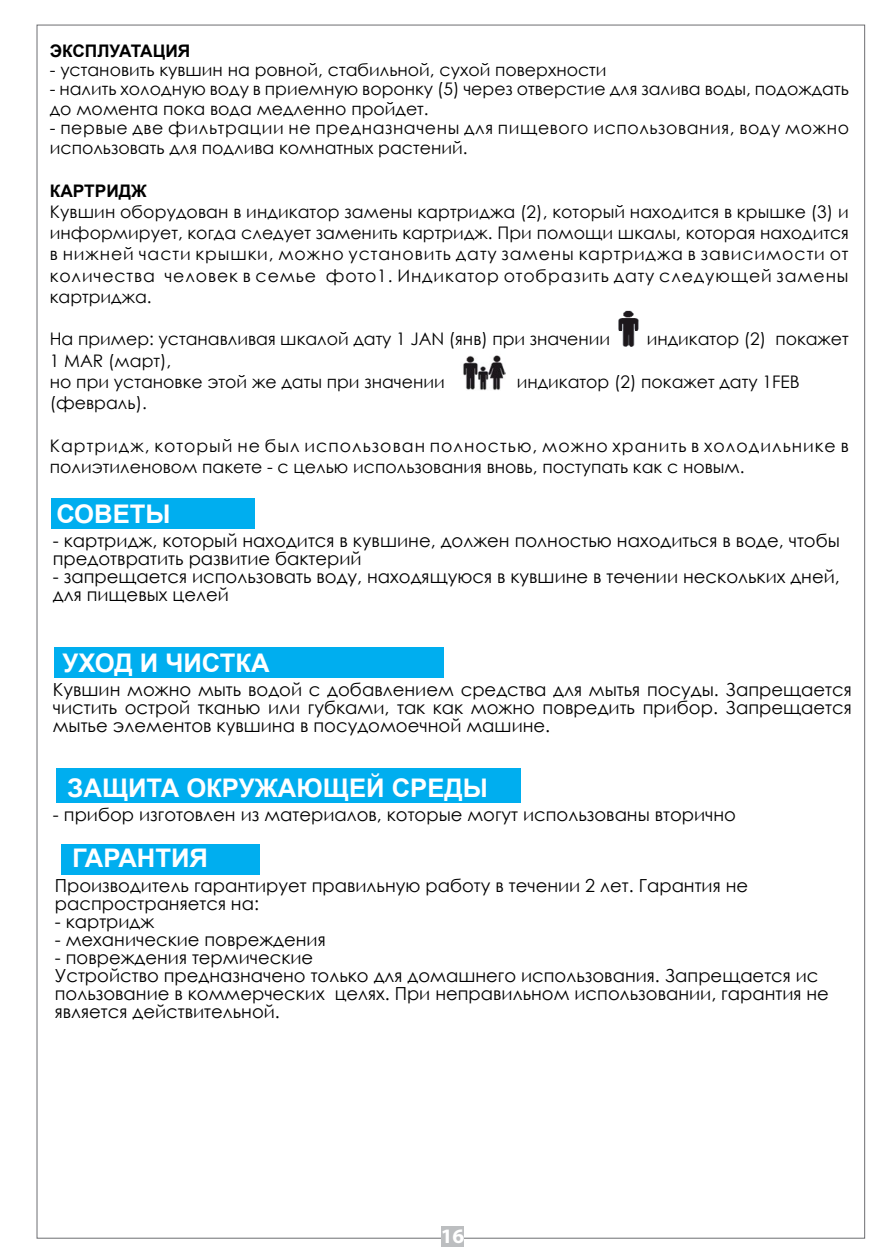
<style>
.page{position:relative;width:893px;height:1259px;background:#fff}
.page>*{position:absolute;margin:0;border:0;box-sizing:border-box;transform-origin:0 0}
.t1{font:700 25.8px "Arial";color:#fff}
.t2{font:700 20.7px "Myriad Pro";color:#fff;scale:1.04 1}
.t3{font:18px/18px "Century Gothic";color:#000}
.t4{font:17.4px/21.3px "Century Gothic";color:#000}
.t5{font:17.4px/21.3px "Century Gothic";letter-spacing:.06em;color:#000}
.t6{font:17.4px/19.5px "Century Gothic";letter-spacing:.035em;color:#000}
.t7{font:700 17.4px "Arial";color:#000}
</style>
<div class="page">
<img style="left:463px;top:355px;width:43px;height:35px">
<div style="left:55px;top:648px;width:389px;height:30px;background:#00aeef"></div>
<div style="left:52px;top:499px;width:203px;height:30px;background:#00aeef"></div>
<div style="left:61px;top:844px;width:198px;height:30px;background:#00aeef"></div>
<div style="left:57px;top:768px;width:464px;height:35px;background:#00aeef"></div>
<div style="left:441px;top:1225px;width:22px;height:21px;background:#bcbec0"></div>
<img style="left:618px;top:310px;width:21px;height:37px">
<p class="t7" style="left:50px;top:39px;width:142px">ЭКСПЛУАТАЦИЯ</p>
<p class="t4" style="left:50px;top:59px;width:558px">- установить кувшин на ровной, стабильной, сухой поверхности</p>
<p class="t4" style="left:50px;top:79px;width:800px;line-height:19.5px">- налить холодную воду в приемную воронку (5) через отверстие для залива воды, подождать до момента пока вода медленно пройдет.</p>
<p class="t6" style="left:50px;top:118px;width:801px">- первые две фильтрации не предназначены для пищевого использования, воду можно использовать для подлива комнатных растений.</p>
<p class="t7" style="left:50px;top:179px;width:98px">КАРТРИДЖ</p>
<p class="t4" style="left:50px;top:200px;width:801px;text-align:justify">Кувшин оборудован в индикатор замены картриджа (2), который находится в крышке (3) и информирует, когда следует заменить картридж. При помощи шкалы, которая находится в нижней части крышки, можно установить дату замены картриджа в зависимости от количества человек в семье фото1. Индикатор отобразить дату следующей замены картриджа.</p>
<p class="t4" style="left:50px;top:328px;width:562px">На пример: устанавливая шкалой дату 1 JAN (янв) при значении</p>
<p class="t4" style="left:647px;top:328px;width:204px">индикатор (2) покажет</p>
<p class="t4" style="left:50px;top:349px;width:396px">1 MAR (март),<br>но при установке этой же даты при значении</p>
<p class="t4" style="left:517px;top:371px;width:284px">индикатор (2) покажет дату 1FEB</p>
<p class="t4" style="left:50px;top:392px;width:99px">(февраль).</p>
<p class="t5" style="left:50px;top:434px;width:800px">Картридж, который не был использован полностью, можно хранить в холодильнике в полиэтиленовом пакете - с целью использования вновь, поступать как с новым.</p>
<h1 class="t1" style="left:56px;top:497px;width:116px">СОВЕТЫ</h1>
<p class="t3" style="left:53px;top:531px;width:789px">- картридж, который находится в кувшине, должен полностью находиться в воде, чтобы предотвратить развитие бактерий</p>
<p class="t3" style="left:53px;top:567px;width:789px">- запрещается использовать воду, находящуюся в кувшине в течении нескольких дней, для пищевых целей</p>
<h1 class="t1" style="left:62px;top:646px;width:209px">УХОД И ЧИСТКА</h1>
<p class="t3" style="left:53px;top:680px;width:801px;text-align:justify">Кувшин можно мыть водой с добавлением средства для мытья посуды. Запрещается чистить острой тканью или губками, так как можно повредить прибор. Запрещается мытье элементов кувшина в посудомоечной машине.</p>
<h1 class="t1" style="left:67px;top:771px;width:422px">ЗАЩИТА ОКРУЖАЮЩЕЙ СРЕДЫ</h1>
<p class="t3" style="left:53px;top:805px;width:685px">- прибор изготовлен из материалов, которые могут использованы вторично</p>
<h1 class="t1" style="left:72px;top:841px;width:137px">ГАРАНТИЯ</h1>
<p class="t3" style="left:55px;top:876px;width:695px">Производитель гарантирует правильную работу в течении 2 лет. Гарантия не распространяется на:</p>
<p class="t3" style="left:55px;top:912px;width:101px">- картридж</p>
<p class="t3" style="left:55px;top:930px;width:272px">- механические повреждения</p>
<p class="t3" style="left:55px;top:948px;width:775px">- повреждения термические<br>Устройство предназначено только для домашнего использования. Запрещается иc пользование в коммерческих целях. При неправильном использовании, гарантия не является действительной.</p>
<p class="t2" style="left:441px;top:1222px;width:24px">16</p>
</div>
